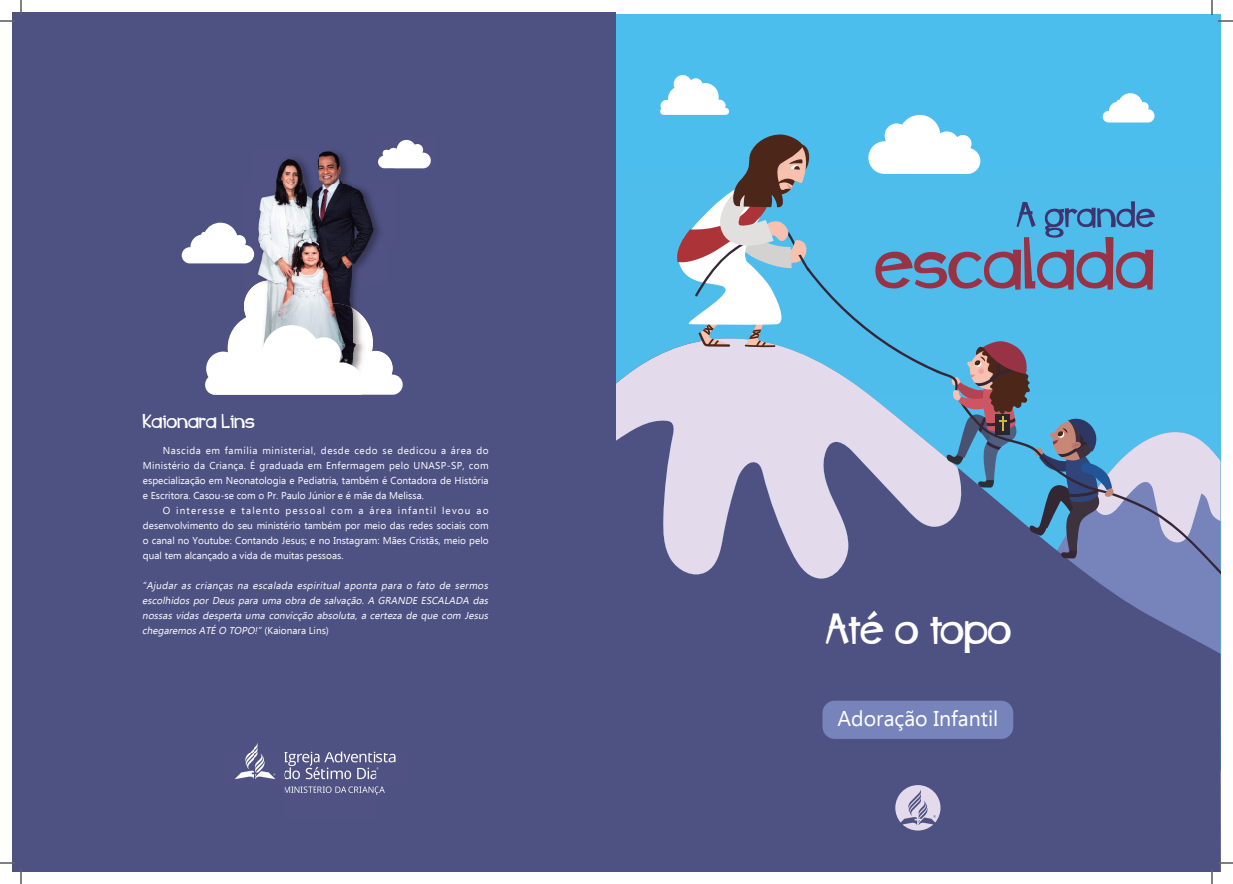
<style>
.page{position:relative;width:1233px;height:884px;background:#fff}
.page>*{position:absolute;margin:0;border:0;box-sizing:border-box;transform-origin:0 0}
.t1{font:44.4px "whizbangpow";color:#fff}
.t2{font:21.4px "Ebrima";color:#fff}
.t3{font:20px "whizbangpow";color:#fff}
.t4{font:10px/15px "Ebrima";color:#fff;text-align:justify}
.t5{font:italic 10px/15px "Ebrima";color:#fff;text-align:justify}
.s1{font-style:normal}
</style>
<div class="page">
<div style="left:615px;top:14px;width:605px;height:756px;background:#4cbeed"></div>
<svg style="left:660px;top:75px;width:69px;height:40px"></svg>
<svg style="left:868px;top:115px;width:112px;height:59px"></svg>
<div style="left:616px;top:578px;width:604px;height:293px;background:#4e5283"></div>
<svg style="left:616px;top:347px;width:346px;height:234px;background:#adabc8"></svg>
<svg style="left:677px;top:134px;width:133px;height:213px"></svg>
<svg style="left:1102px;top:93px;width:52px;height:29px"></svg>
<svg style="left:875px;top:201px;width:280px;height:66px"></svg>
<svg style="left:895px;top:785px;width:45px;height:45px;background:#aca8c5"></svg>
<svg style="left:806px;top:267px;width:414px;height:311px"></svg>
<svg style="left:946px;top:341px;width:274px;height:218px"></svg>
<div style="left:822px;top:701px;width:191px;height:38px;background:#7684bb;border-radius:12px"></div>
<div style="left:12px;top:12px;width:604px;height:859px;background:#4e5283"></div>
<img style="left:254px;top:151px;width:126px;height:129px">
<svg style="left:205px;top:280px;width:198px;height:115px"></svg>
<img style="left:235px;top:743px;width:161px;height:52px">
<img style="left:386px;top:139px;width:45px;height:30px">
<img style="left:374px;top:150px;width:19px;height:21px">
<svg style="left:182px;top:223px;width:72px;height:40px"></svg>
<svg style="left:1218px;top:20px;width:15px;height:2px"></svg>
<svg style="left:1218px;top:862px;width:15px;height:2px"></svg>
<svg style="left:0;top:0;width:22px;height:22px"></svg>
<svg style="left:0;top:862px;width:22px;height:22px"></svg>
<svg style="left:1211px;top:0;width:1px;height:15px"></svg>
<svg style="left:1211px;top:869px;width:1px;height:15px"></svg>
<h3 class="t3" style="left:143px;top:409px;width:113px">Kaionara Lins</h3>
<p class="t4" style="left:143px;top:443px;width:347px;text-indent:20px">Nascida em família ministerial, desde cedo se dedicou a área do Ministério da Criança. É graduada em Enfermagem pelo UNASP-SP, com especialização em Neonatologia e Pediatria, também é Contadora de História e Escritora. Casou-se com o Pr. Paulo Júnior e é mãe da Melissa.</p>
<p class="t4" style="left:143px;top:503px;width:347px;text-indent:20px">O interesse e talento pessoal com a área infantil levou ao desenvolvimento do seu ministério também por meio das redes sociais com o canal no Youtube: Contando Jesus; e no Instagram: Mães Cristãs, meio pelo qual tem alcançado a vida de muitas pessoas.</p>
<p class="t5" style="left:142px;top:578px;width:350px">“Ajudar as crianças na escalada espiritual aponta para o fato de sermos escolhidos por Deus para uma obra de salvação. A GRANDE ESCALADA das nossas vidas desperta uma convicção absoluta, a certeza de que com Jesus chegaremosATÉ O TOPO!” <span class="s1">( Ka i o n a ra L i n s)</span></p>
<h1 class="t1" style="left:824px;top:601px;width:189px">Até o topo</h1>
<h2 class="t2" style="left:837px;top:702px;width:162px">Adoração Infantil</h2>
</div>
